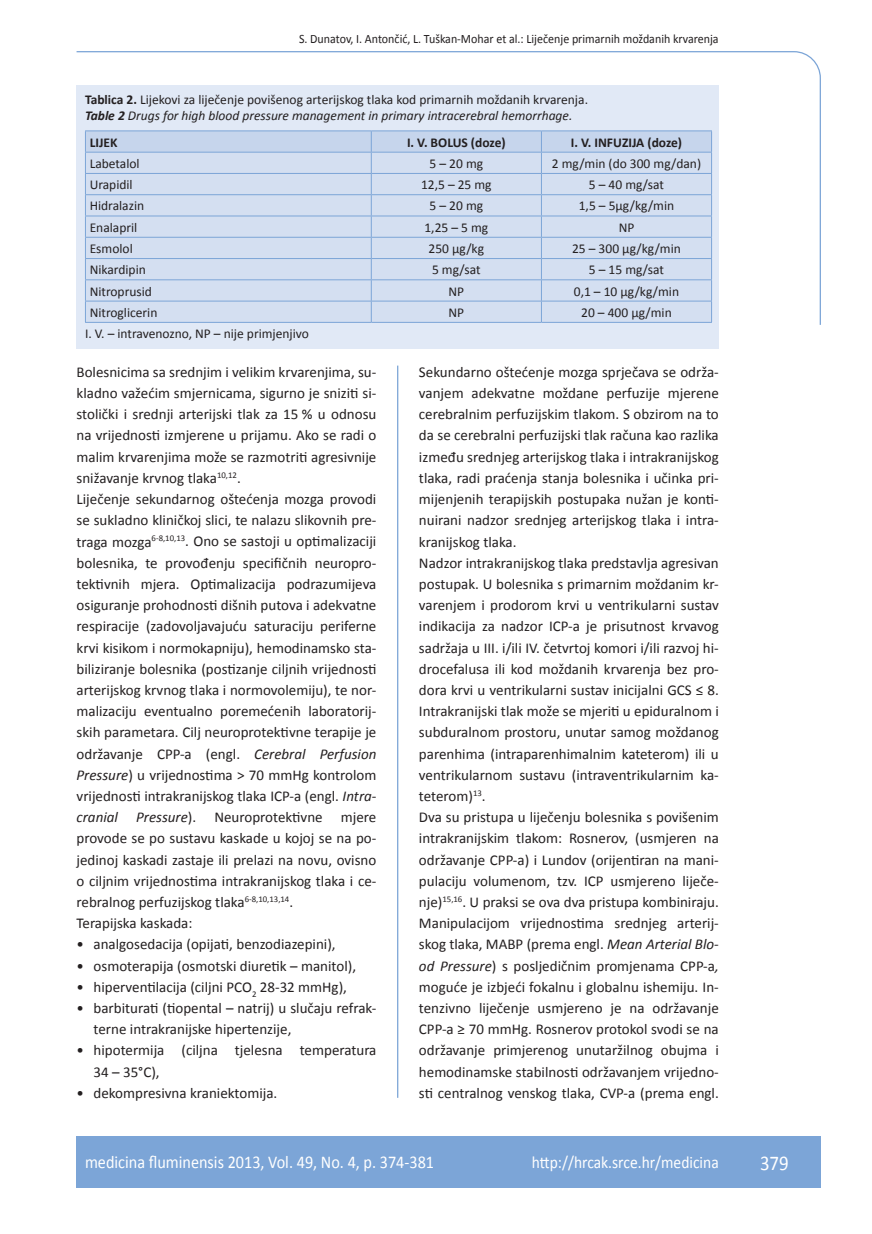
<style>
.page{position:relative;width:872px;height:1234px;background:#fff}
.page>*{position:absolute;margin:0;border:0;box-sizing:border-box;transform-origin:0 0}
.t1{font:21px "Calibri";color:#fff;scale:.9 1}
.t2{font:18px "Calibri";color:#fff;scale:.9 1}
.t3{font:17.25px "Calibri";color:#fff;scale:.9 1}
.t4{font:15px/21.1px "Calibri";color:#231f20}
.t5{font:13.5px/16.5px "Calibri";color:#231f20}
.t6{font:700 13.5px "Calibri";color:#231f20}
.t7{font:12.75px "Calibri";color:#231f20;scale:.94 1}
.s1{font-weight:700}
.s2{font-weight:700;font-style:italic}
.s3{font-style:italic}
</style>
<div class="page">
<svg style="left:76px;top:51px;width:745px;height:275px"></svg>
<hr style="left:397px;top:365px;width:1px;height:732px;background:#7ca5d7">
<div style="left:77px;top:1135px;width:744px;height:51px;background:#7ca5d7"></div>
<div style="left:77px;top:85px;width:642px;height:263px;background:#e1e9f6"></div>
<hr style="left:85px;top:130px;width:286px;height:1px;background:#7ca5d7">
<hr style="left:371px;top:130px;width:170px;height:1px;background:#7ca5d7">
<hr style="left:541px;top:130px;width:171px;height:1px;background:#7ca5d7">
<svg style="left:85px;top:131px;width:627px;height:191px"></svg>
<hr style="left:85px;top:322px;width:286px;height:1px;background:#7ca5d7">
<hr style="left:371px;top:322px;width:170px;height:1px;background:#7ca5d7">
<hr style="left:541px;top:322px;width:171px;height:1px;background:#7ca5d7">
<p class="t7" style="left:299px;top:30px;width:448px">S. Dunatov, I. Antončić, L. Tuškan-Mohar et al.: Liječenje primarnih moždanih krvarenja</p>
<p class="t5" style="left:85px;top:90px;width:504px"><span class="s1">Tablica 2.</span> Lijekovi za liječenje povišenog arterijskog tlaka kod primarnih moždanih krvarenja.<br><span class="s2">Table 2</span> <span class="s3">Drugs for high blood pressure management in primary intracerebral hemorrhage.</span></p>
<p class="t6" style="left:90px;top:134px;width:29px">LIJEK</p>
<p class="t6" style="left:407px;top:134px;width:100px">I. V. BOLUS (doze)</p>
<p class="t6" style="left:571px;top:134px;width:113px">I. V. INFUZIJA (doze)</p>
<p class="t5" style="left:90px;top:154px;width:52px">Labetalol</p>
<p class="t5" style="left:429px;top:154px;width:55px">5 – 20 mg</p>
<p class="t5" style="left:552px;top:154px;width:151px">2 mg/min (do 300 mg/dan)</p>
<p class="t5" style="left:90px;top:176px;width:45px">Urapidil</p>
<p class="t5" style="left:421px;top:176px;width:72px">12,5 – 25 mg</p>
<p class="t5" style="left:589px;top:176px;width:77px">5 – 40 mg/sat</p>
<p class="t5" style="left:90px;top:197px;width:56px">Hidralazin</p>
<p class="t5" style="left:429px;top:197px;width:55px">5 – 20 mg</p>
<p class="t5" style="left:579px;top:197px;width:97px">1,5 – 5μg/kg/min</p>
<p class="t5" style="left:90px;top:218px;width:49px">Enalapril</p>
<p class="t5" style="left:424px;top:218px;width:65px">1,25 – 5 mg</p>
<p class="t5" style="left:618px;top:218px;width:17px">NP</p>
<p class="t5" style="left:90px;top:239px;width:45px">Esmolol</p>
<p class="t5" style="left:428px;top:239px;width:57px">250 μg/kg</p>
<p class="t5" style="left:572px;top:239px;width:110px">25 – 300 μg/kg/min</p>
<p class="t5" style="left:90px;top:261px;width:58px">Nikardipin</p>
<p class="t5" style="left:432px;top:261px;width:50px">5 mg/sat</p>
<p class="t5" style="left:589px;top:261px;width:77px">5 – 15 mg/sat</p>
<p class="t5" style="left:90px;top:282px;width:64px">Nitroprusid</p>
<p class="t5" style="left:448px;top:282px;width:17px">NP</p>
<p class="t5" style="left:574px;top:282px;width:107px">0,1 – 10 μg/kg/min</p>
<p class="t5" style="left:90px;top:303px;width:69px">Nitroglicerin</p>
<p class="t5" style="left:448px;top:303px;width:17px">NP</p>
<p class="t5" style="left:581px;top:303px;width:92px">20 – 400 μg/min</p>
<p class="t5" style="left:85px;top:324px;width:225px">I. V. – intravenozno, NP – nije primjenjivo</p>
<p class="t4" style="left:419px;top:360px;width:301px">Sekundarno oštećenje mozga sprječava se održa&shy;vanjem adekvatne moždane perfuzije mjerene cerebralnim perfuzijskim tlakom. S obzirom na to da se cerebralni perfuzijski tlak računa kao razlika između srednjeg arterijskog tlaka i intrakranijskog tlaka, radi praćenja stanja bolesnika i učinka pri&shy;mijenjenih terapijskih postupaka nužan je konti&shy;nuirani nadzor srednjeg arterijskog tlaka i intra&shy;kranijskog tlaka.<br>Nadzor intrakranijskog tlaka predstavlja agresivan postupak. U bolesnika s primarnim moždanim kr&shy;varenjem i prodorom krvi u ventrikularni sustav indikacija za nadzor ICP-a je prisutnost krvavog sadržaja u III. i/ili IV. četvrtoj komori i/ili razvoj hi&shy;drocefalusa ili kod moždanih krvarenja bez pro&shy;dora krvi u ventrikularni sustav inicijalni GCS ≤ 8.<br>Intrakranijski tlak može se mjeriti u epiduralnom i subduralnom prostoru, unutar samog moždanog parenhima (intraparenhimalnim kateterom) ili u ventrikularnom sustavu (intraventrikularnim ka&shy;teterom)<sup>13</sup>.<br>Dva su pristupa u liječenju bolesnika s povišenim intrakranijskim tlakom: Rosnerov, (usmjeren na održavanje CPP-a) i Lundov (orijentiran na mani&shy;pulaciju volumenom, tzv. ICP usmjereno liječe&shy;nje)<sup>15,16</sup>. U praksi se ova dva pristupa kombiniraju.<br>Manipulacijom vrijednostima srednjeg arterij&shy;skog tlaka, MABP (prema engl. <span class="s3">Mean Arterial Blo&shy;od Pressure</span>) s posljedičnim promjenama CPP-a<span class="s3">, </span>moguće je izbjeći fokalnu i globalnu ishemiju. In&shy;tenzivno liječenje usmjereno je na održavanje CPP-a ≥ 70 mmHg. Rosnerov protokol svodi se na održavanje primjerenog unutaržilnog obujma i hemodinamske stabilnosti održavanjem vrijedno&shy;sti centralnog venskog tlaka, CVP-a (prema engl.</p>
<p class="t4" style="left:77px;top:360px;width:301px">Bolesnicima sa srednjim i velikim krvarenjima, su&shy;kladno važećim smjernicama, sigurno je sniziti si&shy;stolički i srednji arterijski tlak za 15 % u odnosu na vrijednosti izmjerene u prijamu. Ako se radi o malim krvarenjima može se razmotriti agresivnije snižavanje krvnog tlaka<sup>10,12</sup>.<br>Liječenje sekundarnog oštećenja mozga provodi se sukladno kliničkoj slici, te nalazu slikovnih pre&shy;traga mozga<sup>6-8,10,13</sup>. Ono se sastoji u optimalizaciji bolesnika, te provođenju specifičnih neuropro&shy;tektivnih mjera. Optimalizacija podrazumijeva osiguranje prohodnosti dišnih putova i adekvatne respiracije (zadovoljavajuću saturaciju periferne krvi kisikom i normokapniju), hemodinamsko sta&shy;biliziranje bolesnika (postizanje ciljnih vrijednosti arterijskog krvnog tlaka i normovolemiju), te nor&shy;malizaciju eventualno poremećenih laboratorij&shy;skih parametara. Cilj neuroprotektivne terapije je održavanje CPP-a (engl. <span class="s3">Cerebral Perfusion Pressure</span>) u vrijednostima &gt; 70 mmHg kontrolom vrijednosti intrakranijskog tlaka ICP-a (engl. <span class="s3">Intra&shy;cranial Pressure</span>). Neuroprotektivne mjere provode se po sustavu kaskade u kojoj se na po&shy;jedinoj kaskadi zastaje ili prelazi na novu, ovisno o ciljnim vrijednostima intrakranijskog tlaka i ce&shy;rebralnog perfuzijskog tlaka<sup>6-8,10,13,14</sup>.<br>Terapijska kaskada:</p>
<p class="t4" style="left:77px;top:932px;width:261px">• analgosedacija (opijati, benzodiazepini),</p>
<p class="t4" style="left:77px;top:954px;width:281px">• osmoterapija (osmotski diuretik – manitol),</p>
<p class="t4" style="left:77px;top:975px;width:272px">• hiperventilacija (ciljni PCO<sub>2</sub> 28-32 mmHg),</p>
<p class="t4" style="left:94px;top:996px;width:284px;text-indent:-17px">• barbiturati (tiopental – natrij) u slučaju refrak&shy;terne intrakranijske hipertenzije,</p>
<p class="t4" style="left:94px;top:1038px;width:284px;text-indent:-17px">• hipotermija (ciljna tjelesna temperatura<br>34 – 35°C),</p>
<p class="t4" style="left:77px;top:1081px;width:202px">• dekompresivna kraniektomija.</p>
<p class="t2" style="left:85px;top:1150px;width:389px">medicina fluminensis 2013, Vol. 49, No. 4, p. 374-381</p>
<p class="t3" style="left:532px;top:1151px;width:209px">http://hrcak.srce.hr/medicina</p>
<h1 class="t1" style="left:760px;top:1149px;width:33px">379</h1>
</div>
